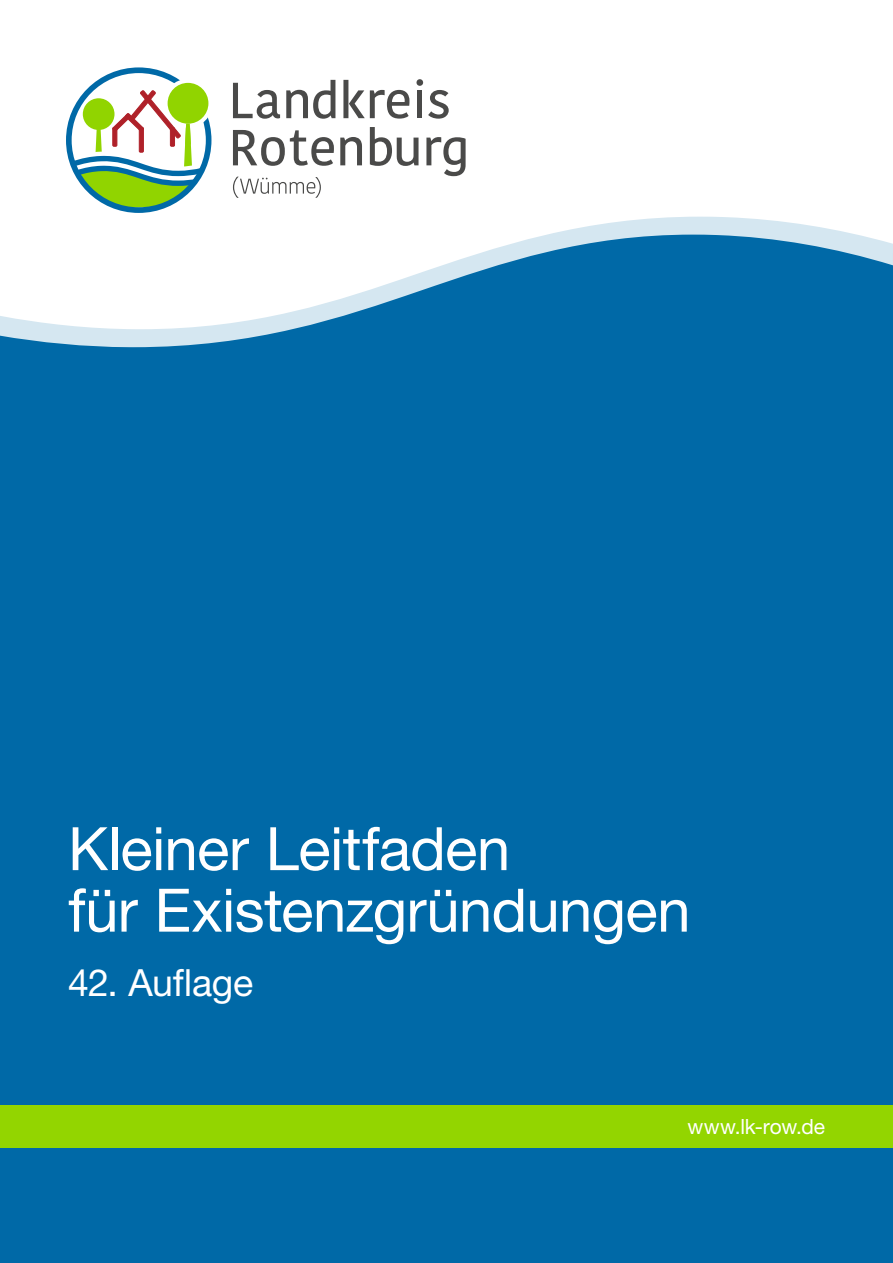
<style>
.page{position:relative;width:893px;height:1263px;background:#0069a7}
.page>*{position:absolute;margin:0;border:0;box-sizing:border-box;transform-origin:0 0}
.t1{font:60px/61.5px "Helvetica Neue LT Std";letter-spacing:-.01em;color:#fff}
.t2{font:37.5px "Helvetica Neue LT Std";letter-spacing:-.01em;color:#fff}
.t3{font:21px "Helvetica Neue LT Std";letter-spacing:-.005em;color:#fff}
</style>
<div class="page">
<div style="left:0;top:0;width:893px;height:217px;background:#fff"></div>
<svg style="left:0;top:217px;width:893px;height:130px"></svg>
<div style="left:0;top:1105px;width:893px;height:43px;background:#93d500"></div>
<div style="left:34px;top:34px;width:464px;height:213px;background:#fff"></div>
<svg style="left:66px;top:67px;width:145px;height:146px"></svg>
<div style="left:416px;top:79px;width:7px;height:7px;background:#4a4a49;border-radius:50%"></div>
<svg style="left:233px;top:83px;width:47px;height:36px"></svg>
<svg style="left:286px;top:80px;width:49px;height:39px"></svg>
<svg style="left:343px;top:80px;width:66px;height:39px"></svg>
<div style="left:417px;top:90px;width:5px;height:28px;background:#4a4a49"></div>
<svg style="left:428px;top:90px;width:21px;height:29px"></svg>
<svg style="left:233px;top:130px;width:101px;height:36px"></svg>
<svg style="left:340px;top:137px;width:22px;height:28px"></svg>
<svg style="left:370px;top:127px;width:49px;height:39px"></svg>
<svg style="left:426px;top:137px;width:40px;height:39px"></svg>
<svg style="left:233px;top:177px;width:88px;height:21px"></svg>
<p class="t1" style="left:68px;top:817px;width:624px">Kleiner Leitfaden<br>für Existenzgründungen</p>
<p class="t2" style="left:68px;top:960px;width:187px">42. Auflage</p>
<p class="t3" style="left:688px;top:1114px;width:139px">www.lk-row.de</p>
</div>
